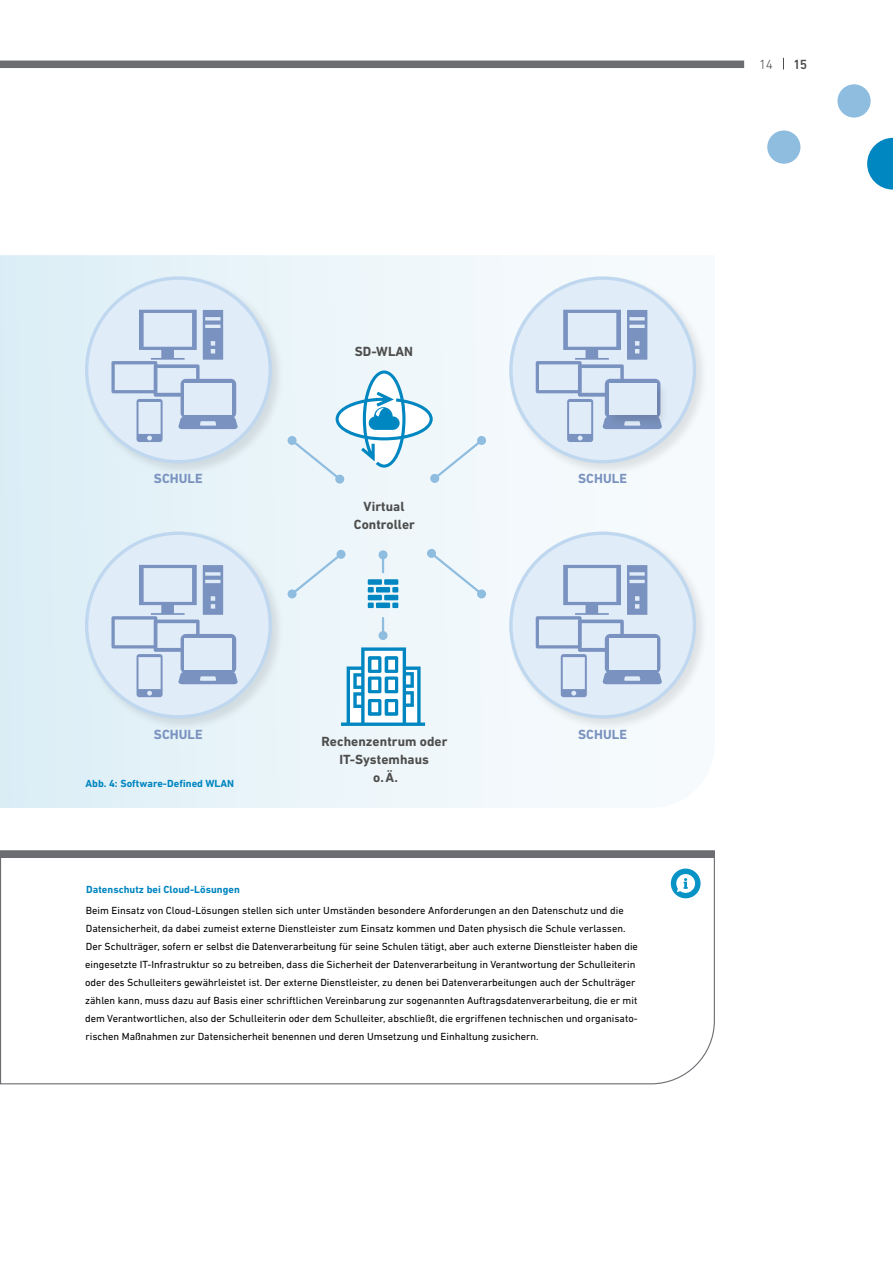
<style>
.page{position:relative;width:893px;height:1263px;background:#fff}
.page>*{position:absolute;margin:0;border:0;box-sizing:border-box;transform-origin:0 0}
._02_Diagramm{font:700 13.5px/18px "DIN Next LT Pro";letter-spacing:.005em;color:#4d4d4c;text-align:center}
._02_Diagramm-2{font:700 13.5px "DIN Next LT Pro";letter-spacing:.005em;color:#7a92bf}
.t1{font:300 13.5px "DIN Next LT Pro";color:#4d4d4c}
.t2{font:500 13.5px "DIN Next LT Pro";color:#4d4d4c}
._04_BU{font:10.5px/18px "DIN Next LT Pro";color:#000}
._04_BU-2{font:700 10.5px "DIN Next LT Pro";letter-spacing:.005em;color:#0086c0}
</style>
<div class="page">
<div style="left:0;top:61px;width:740px;height:7px;background:#6b6d71"></div>
<div style="left:767px;top:130px;width:33px;height:34px;background:#8fbde0;border-radius:50%"></div>
<div style="left:837px;top:84px;width:34px;height:34px;background:#8fbde0;border-radius:50%"></div>
<svg style="left:867px;top:138px;width:26px;height:52px"></svg>
<svg style="left:0;top:850px;width:715px;height:235px"></svg>
<div style="left:4px;top:850px;width:707px;height:8px;background:#6b6d71"></div>
<svg style="left:0;top:255px;width:600px;height:553px;fill:#ebf5fa"></svg>
<svg style="left:341px;top:647px;width:84px;height:79px"></svg>
<div style="left:288px;top:436px;width:9px;height:9px;background:#8fbde0;border-radius:50%"></div>
<svg style="left:335px;top:475px;width:9px;height:9px"></svg>
<div style="left:289px;top:551px;width:55px;height:46px;background:#ebf5fa"></div>
<div style="left:337px;top:550px;width:9px;height:9px;background:#8fbde0;border-radius:50%"></div>
<div style="left:288px;top:589px;width:9px;height:9px;background:#8fbde0;border-radius:50%"></div>
<div style="left:428px;top:550px;width:57px;height:47px;background:#f1f8fb"></div>
<div style="left:427px;top:549px;width:9px;height:9px;background:#8fbde0;border-radius:50%"></div>
<div style="left:477px;top:589px;width:9px;height:9px;background:#8fbde0;border-radius:50%"></div>
<div style="left:507px;top:274px;width:202px;height:202px;background:#000;opacity:.1"></div>
<div style="left:511px;top:278px;width:183px;height:184px;background:#e1ecf9;border-radius:50%"></div>
<svg style="left:536px;top:310px;width:126px;height:132px"></svg>
<div style="left:83px;top:274px;width:202px;height:202px;background:#000;opacity:.1"></div>
<div style="left:87px;top:278px;width:183px;height:184px;background:#e1ecf9;border-radius:50%"></div>
<svg style="left:111px;top:310px;width:127px;height:132px"></svg>
<div style="left:83px;top:529px;width:202px;height:202px;background:#000;opacity:.1"></div>
<div style="left:87px;top:533px;width:183px;height:184px;background:#e1ecf9;border-radius:50%"></div>
<svg style="left:111px;top:565px;width:127px;height:132px"></svg>
<div style="left:507px;top:529px;width:202px;height:202px;background:#000;opacity:.1"></div>
<div style="left:511px;top:533px;width:183px;height:184px;background:#e1ecf9;border-radius:50%"></div>
<svg style="left:536px;top:565px;width:126px;height:132px"></svg>
<svg style="left:382px;top:559px;width:2px;height:13px"></svg>
<div style="left:379px;top:550px;width:9px;height:9px;background:#8fbde0;border-radius:50%"></div>
<svg style="left:382px;top:618px;width:2px;height:13px"></svg>
<div style="left:379px;top:631px;width:9px;height:9px;background:#8fbde0;border-radius:50%"></div>
<div style="left:368px;top:595px;width:14px;height:5px;background:#0086c0"></div>
<div style="left:384px;top:595px;width:14px;height:5px;background:#0086c0"></div>
<div style="left:376px;top:603px;width:14px;height:5px;background:#0086c0"></div>
<svg style="left:368px;top:603px;width:6px;height:5px"></svg>
<svg style="left:392px;top:603px;width:6px;height:5px"></svg>
<div style="left:368px;top:579px;width:14px;height:6px;background:#0086c0"></div>
<div style="left:384px;top:579px;width:14px;height:6px;background:#0086c0"></div>
<div style="left:376px;top:587px;width:14px;height:5px;background:#0086c0"></div>
<svg style="left:368px;top:587px;width:6px;height:5px"></svg>
<svg style="left:392px;top:587px;width:6px;height:5px"></svg>
<svg style="left:289px;top:370px;width:196px;height:112px"></svg>
<div style="left:671px;top:868px;width:30px;height:30px;background:#0893c7;border-radius:50%"></div>
<svg style="left:676px;top:874px;width:19px;height:19px"></svg>
<p class="_02_Diagramm-2" style="left:154px;top:471px;width:50px">SCHULE</p>
<p class="_02_Diagramm" style="left:355px;top:342px;width:60px">SD-WLAN</p>
<p class="_02_Diagramm" style="left:364px;top:497px;width:42px">Virtual</p>
<p class="_02_Diagramm" style="left:354px;top:515px;width:63px">Controller</p>
<p class="_02_Diagramm-2" style="left:578px;top:471px;width:50px">SCHULE</p>
<p class="_02_Diagramm-2" style="left:154px;top:726px;width:50px">SCHULE</p>
<p class="_02_Diagramm-2" style="left:578px;top:726px;width:50px">SCHULE</p>
<p class="_02_Diagramm" style="left:322px;top:733px;width:127px">Rechenzentrum oder<br>IT-Systemhaus</p>
<p class="_02_Diagramm" style="left:373px;top:769px;width:26px">o.Ä.</p>
<p class="_04_BU-2" style="left:85px;top:777px;width:150px">Abb. 4: Software-Defined WLAN</p>
<p class="_04_BU-2" style="left:86px;top:883px;width:155px">Datenschutz bei Cloud-Lösungen</p>
<p class="_04_BU" style="left:85px;top:901px;width:554px">Beim Einsatz von Cloud-Lösungen stellen sich unter Umständen besondere Anforderungen an den Datenschutz und die Datensicherheit, da dabei zumeist externe Dienstleister zum Einsatz kommen und Daten physisch die Schule verlassen.<br>Der Schulträger, sofern er selbst die Datenverarbeitung für seine Schulen tätigt, aber auch externe Dienstleister haben die eingesetzte IT-Infrastruktur so zu betreiben, dass die Sicherheit der Datenverarbeitung in Verantwortung der Schulleiterin oder des Schulleiters gewährleistet ist. Der externe Dienstleister, zu denen bei Datenverarbeitungen auch der Schulträger zählen kann, muss dazu auf Basis einer schriftlichen Vereinbarung zur sogenannten Auftragsdatenverarbeitung, die er mit dem Verantwortlichen, also der Schulleiterin oder dem Schulleiter, abschließt, die ergriffenen technischen und organisato&shy;rischen Maßnahmen zur Datensicherheit benennen und deren Umsetzung und Einhaltung zusichern.</p>
<p class="t1" style="left:759px;top:57px;width:15px">14</p>
<p class="t2" style="left:793px;top:57px;width:16px">15</p>
</div>
